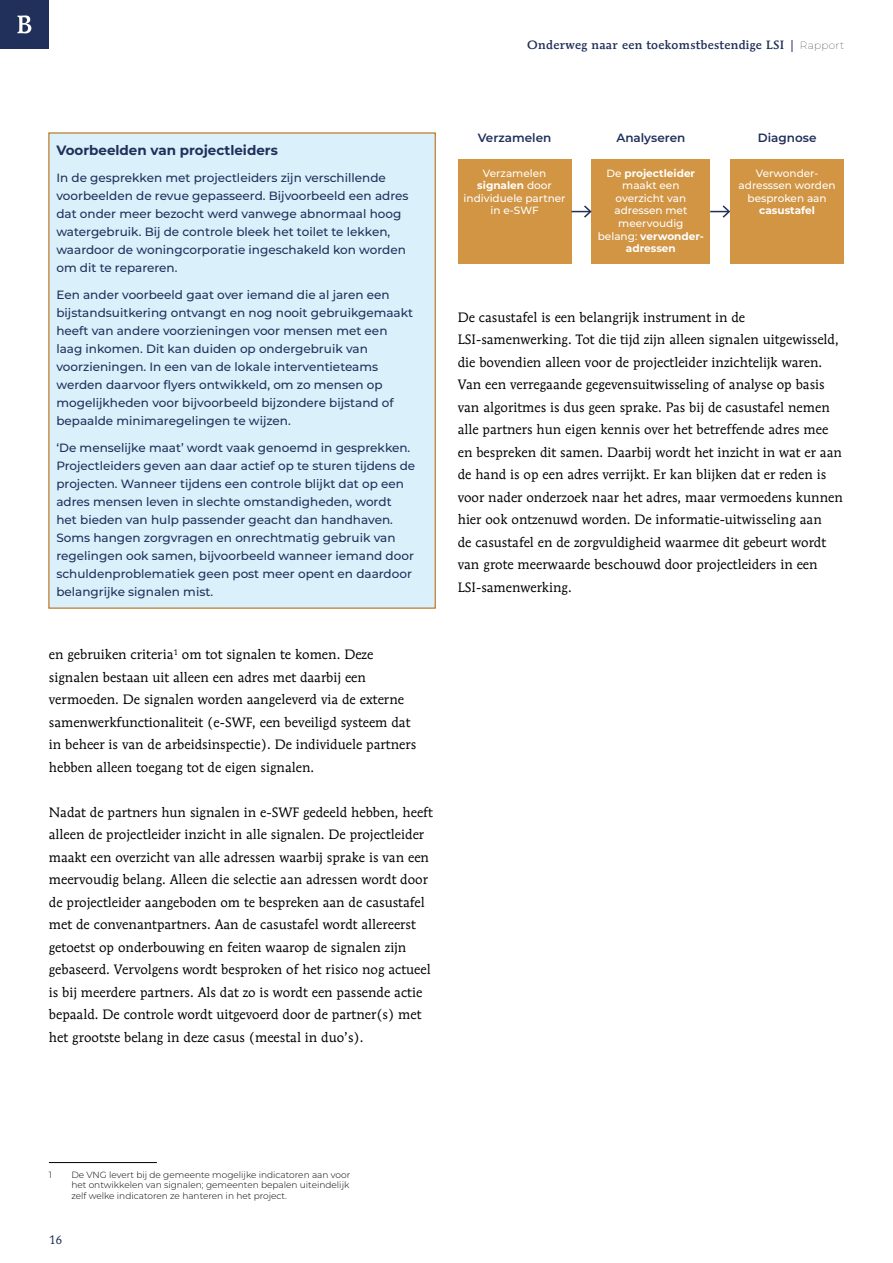
<style>
.page{position:relative;width:893px;height:1263px;background:#fff}
.page>*{position:absolute;margin:0;border:0;box-sizing:border-box;transform-origin:0 0}
.Brood{font:13.5px/22.5px "Mendoza Roman Std";color:#000}
.Kaderkop{font:700 13.5px "Montserrat";color:#21305b}
.Kadertekst_meerdere{font:500 12px/18px "Montserrat";color:#21305b}
.t1{font:500 12px "Mendoza Roman Std";letter-spacing:.03em;color:#21305b}
.t2{font:600 12px "Montserrat";color:#21305b}
.t3{font:12px "Mendoza Roman Std";color:#21305b}
.t4{font:500 10.5px/12.6px "Montserrat";color:#fff;text-align:center}
.Voettekst{font:300 9px/10.8px "Montserrat";color:#000;text-align:justify}
.s1{font-family:"Montserrat";font-weight:100;font-size:10.5px;color:#000}
.s2{font-weight:700}
</style>
<div class="page">
<div style="left:0;top:0;width:49px;height:49px;background:#21305b"></div>
<svg style="left:17px;top:15px;width:14px;height:18px"></svg>
<hr style="left:49px;top:1162px;width:108px;height:1px;background:#000">
<div style="left:458px;top:159px;width:113px;height:105px;background:#d19544"></div>
<div style="left:592px;top:159px;width:118px;height:105px;background:#d19544"></div>
<div style="left:730px;top:159px;width:114px;height:105px;background:#d19544"></div>
<svg style="left:571px;top:205px;width:21px;height:13px"></svg>
<svg style="left:710px;top:205px;width:20px;height:13px"></svg>
<div style="left:48px;top:132px;width:388px;height:477px;background:#daf0fa"></div>
<p class="t1" style="left:527px;top:37px;width:318px">Onderweg naar een toekomstbestendige LSI | <span class="s1">Rapport</span></p>
<h5 class="Kaderkop" style="left:56px;top:141px;width:223px">Voorbeelden van projectleiders</h5>
<p class="Kadertekst_meerdere" style="left:56px;top:168px;width:354px">In de gesprekken met projectleiders zijn verschillende voorbeelden de revue gepasseerd. Bijvoorbeeld een adres dat onder meer bezocht werd vanwege abnormaal hoog watergebruik. Bij de controle bleek het toilet te lekken, waardoor de woningcorporatie ingeschakeld kon worden om dit te repareren.</p>
<p class="Kadertekst_meerdere" style="left:56px;top:285px;width:358px">Een ander voorbeeld gaat over iemand die al jaren een bijstandsuitkering ontvangt en nog nooit gebruikgemaakt heeft van andere voorzieningen voor mensen met een laag inkomen. Dit kan duiden op ondergebruik van voorzieningen. In een van de lokale interventieteams werden daarvoor flyers ontwikkeld, om zo mensen op mogelijkheden voor bijvoorbeeld bijzondere bijstand of bepaalde minimaregelingen te wijzen.</p>
<p class="Kadertekst_meerdere" style="left:56px;top:438px;width:360px">‘De menselijke maat’ wordt vaak genoemd in gesprekken.<br>Projectleiders geven aan daar actief op te sturen tijdens de projecten. Wanneer tijdens een controle blijkt dat op een adres mensen leven in slechte omstandigheden, wordt<br>het bieden van hulp passender geacht dan handhaven.<br>Soms hangen zorgvragen en onrechtmatig gebruik van regelingen ook samen, bijvoorbeeld wanneer iemand door schuldenproblematiek geen post meer opent en daardoor belangrijke signalen mist.</p>
<p class="Brood" style="left:49px;top:643px;width:369px">en gebruiken criteria<sup>1</sup> om tot signalen te komen. Deze signalen bestaan uit alleen een adres met daarbij een vermoeden. De signalen worden aangeleverd via de externe samenwerkfunctionaliteit (e-SWF, een beveiligd systeem dat in beheer is van de arbeidsinspectie). De individuele partners hebben alleen toegang tot de eigen signalen.</p>
<p class="Brood" style="left:49px;top:800px;width:386px">Nadat de partners hun signalen in e-SWF gedeeld hebben, heeft alleen de projectleider inzicht in alle signalen. De projectleider maakt een overzicht van alle adressen waarbij sprake is van een meervoudig belang. Alleen die selectie aan adressen wordt door de projectleider aangeboden om te bespreken aan de casustafel met de convenantpartners. Aan de casustafel wordt allereerst getoetst op onderbouwing en feiten waarop de signalen zijn gebaseerd. Vervolgens wordt besproken of het risico nog actueel is bij meerdere partners. Als dat zo is wordt een passende actie bepaald. De controle wordt uitgevoerd door de partner(s) met het grootste belang in deze casus (meestal in duo’s).</p>
<p class="t2" style="left:478px;top:129px;width:75px">Verzamelen</p>
<p class="t2" style="left:616px;top:129px;width:71px">Analyseren</p>
<p class="t2" style="left:758px;top:129px;width:60px">Diagnose</p>
<p class="t4" style="left:598px;top:166px;width:108px">De <span class="s2">projectleider </span>maakt een overzicht van adressen met meervoudig belang: <span class="s2">verwonder&shy;adressen</span></p>
<p class="t4" style="left:464px;top:166px;width:103px">Verzamelen <span class="s2">signalen</span> door individuele partner in e-SWF</p>
<p class="t4" style="left:739px;top:166px;width:99px">Verwonder&shy;adresssen worden besproken aan <span class="s2">casustafel</span></p>
<p class="Brood" style="left:458px;top:305px;width:387px">De casustafel is een belangrijk instrument in de LSI-samenwerking. Tot die tijd zijn alleen signalen uitgewisseld, die bovendien alleen voor de projectleider inzichtelijk waren.<br>Van een verregaande gegevensuitwisseling of analyse op basis van algoritmes is dus geen sprake. Pas bij de casustafel nemen alle partners hun eigen kennis over het betreffende adres mee en bespreken dit samen. Daarbij wordt het inzicht in wat er aan de hand is op een adres verrijkt. Er kan blijken dat er reden is voor nader onderzoek naar het adres, maar vermoedens kunnen hier ook ontzenuwd worden. De informatie-uitwisseling aan<br>de casustafel en de zorgvuldigheid waarmee dit gebeurt wordt van grote meerwaarde beschouwd door projectleiders in een LSI-samenwerking.</p>
<p class="Voettekst" style="left:49px;top:1169px;width:5px">1</p>
<p class="Voettekst" style="left:71px;top:1169px;width:280px">De VNG levert bij de gemeente mogelijke indicatoren aan voor het ontwikkelen van signalen; gemeenten bepalen uiteindelijk zelf welke indicatoren ze hanteren in het project.</p>
<p class="t3" style="left:49px;top:1232px;width:15px">16</p>
</div>
